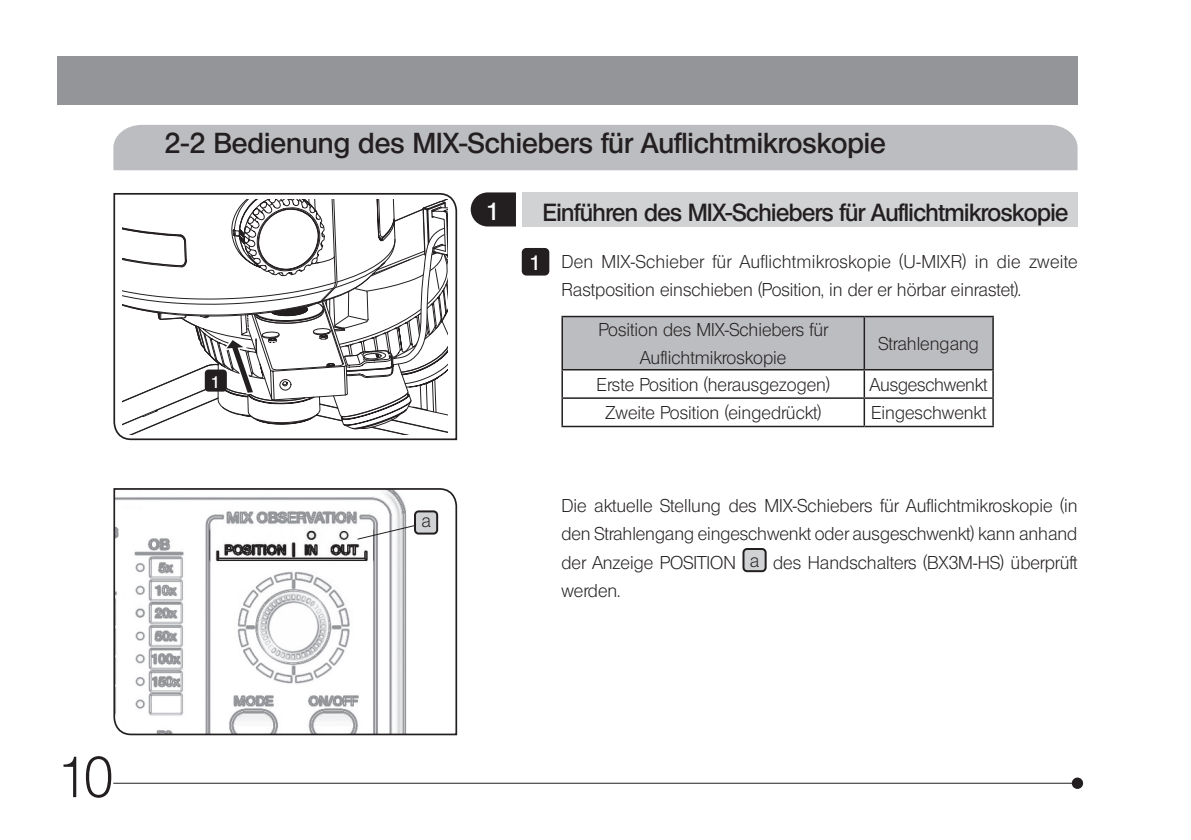
<style>
.page{position:relative;width:1191px;height:840px;background:#fff}
.page>*{position:absolute;margin:0;border:0;box-sizing:border-box;transform-origin:0 0}
.t1{font:56px "Olympus Leicht Normal";color:#231f20}
.t2{font:28px "Olympus Leicht Halbfett";color:#231f20}
.t3{font:24px "Olympus Leicht Halbfett";letter-spacing:-.02em;color:#231f20}
.t4{font:24px "Olympus Leicht Halbfett";color:#fff}
.t5{font:20.2px "Olympus Leicht Halbfett";color:#fff}
.t6{font:18px/28px "Olympus Leicht Normal";color:#231f20}
.t7{font:16.2px "Olympus Leicht Halbfett";color:#fff}
</style>
<div class="page">
<svg style="left:113px;top:488px;width:345px;height:247px"></svg>
<svg style="left:113px;top:193px;width:345px;height:248px"></svg>
<div style="left:1071px;top:777px;width:12px;height:11px;background:#231f20;border-radius:50%"></div>
<hr style="left:113px;top:782px;width:964px;height:1px;background:#231f20">
<div style="left:57px;top:57px;width:1020px;height:48px;background:#939598"></div>
<div style="left:113px;top:125px;width:964px;height:45px;background:#bcbdc0"></div>
<hr style="left:561px;top:369px;width:303px;height:1px;background:#231f20">
<hr style="left:561px;top:315px;width:303px;height:2px;background:#231f20">
<hr style="left:561px;top:317px;width:2px;height:52px;background:#231f20">
<hr style="left:864px;top:315px;width:129px;height:2px;background:#231f20">
<hr style="left:561px;top:370px;width:2px;height:27px;background:#231f20">
<hr style="left:561px;top:397px;width:303px;height:1px;background:#231f20">
<hr style="left:561px;top:398px;width:2px;height:27px;background:#231f20">
<svg style="left:562px;top:316px;width:431px;height:109px"></svg>
<hr style="left:561px;top:425px;width:303px;height:2px;background:#231f20">
<hr style="left:864px;top:425px;width:129px;height:2px;background:#231f20">
<div style="left:522px;top:248px;width:27px;height:27px;background:#231f20;border-radius:5px"></div>
<div style="left:522px;top:193px;width:555px;height:34px;background:#d1d2d4"></div>
<svg style="left:471px;top:192px;width:45px;height:34px;background:#353233"></svg>
<div style="left:743px;top:548px;width:22px;height:23px;background:#d1d2d4;border-radius:4px"></div>
<div style="left:742px;top:547px;width:24px;height:25px;border:2px solid #231f20;border-radius:4px"></div>
<div style="left:205px;top:369px;width:22px;height:22px;background:#231f20;border-radius:4px"></div>
<svg style="left:356px;top:521px;width:69px;height:19px"></svg>
<div style="left:415px;top:511px;width:22px;height:22px;background:#d1d2d4;border-radius:4px"></div>
<div style="left:414px;top:510px;width:24px;height:24px;border:2px solid #231f20;border-radius:4px"></div>
<h2 class="t2" style="left:164px;top:127px;width:723px">2-2 Bedienung des MIX-Schiebers für Auflichtmikroskopie</h2>
<h3 class="t4" style="left:486px;top:197px;width:15px">1</h3>
<h3 class="t3" style="left:543px;top:198px;width:527px">Einführen des MIX-Schiebers für Auflichtmikroskopie</h3>
<p class="t7" style="left:211px;top:372px;width:11px">1</p>
<p class="t6" style="left:421px;top:506px;width:11px">a</p>
<p class="t5" style="left:530px;top:251px;width:13px">1</p>
<p class="t6" style="left:561px;top:248px;width:518px">Den MIX-Schieber für Auflichtmikroskopie (U-MIXR) in die zweite<br>Rastposition einschieben (Position, in der er hörbar einrastet).</p>
<p class="t6" style="left:598px;top:315px;width:231px;text-align:center">Position des MIX-Schiebers für<br>Auflichtmikroskopie</p>
<p class="t6" style="left:878px;top:329px;width:102px">Strahlengang</p>
<p class="t6" style="left:596px;top:370px;width:235px">Erste Position (herausgezogen)</p>
<p class="t6" style="left:870px;top:370px;width:119px">Ausgeschwenkt</p>
<p class="t6" style="left:605px;top:398px;width:218px">Zweite Position (eingedrückt)</p>
<p class="t6" style="left:871px;top:398px;width:117px">Eingeschwenkt</p>
<p class="t6" style="left:561px;top:492px;width:517px;text-align:justify">Die aktuelle Stellung des MIX-Schiebers für Auflichtmikroskopie (in den Strahlengang eingeschwenkt oder ausgeschwenkt) kann anhand der Anzeige POSITION a des Handschalters (BX3M-HS) überprüft werden.</p>
<h1 class="t1" style="left:59px;top:744px;width:56px">10</h1>
</div>
